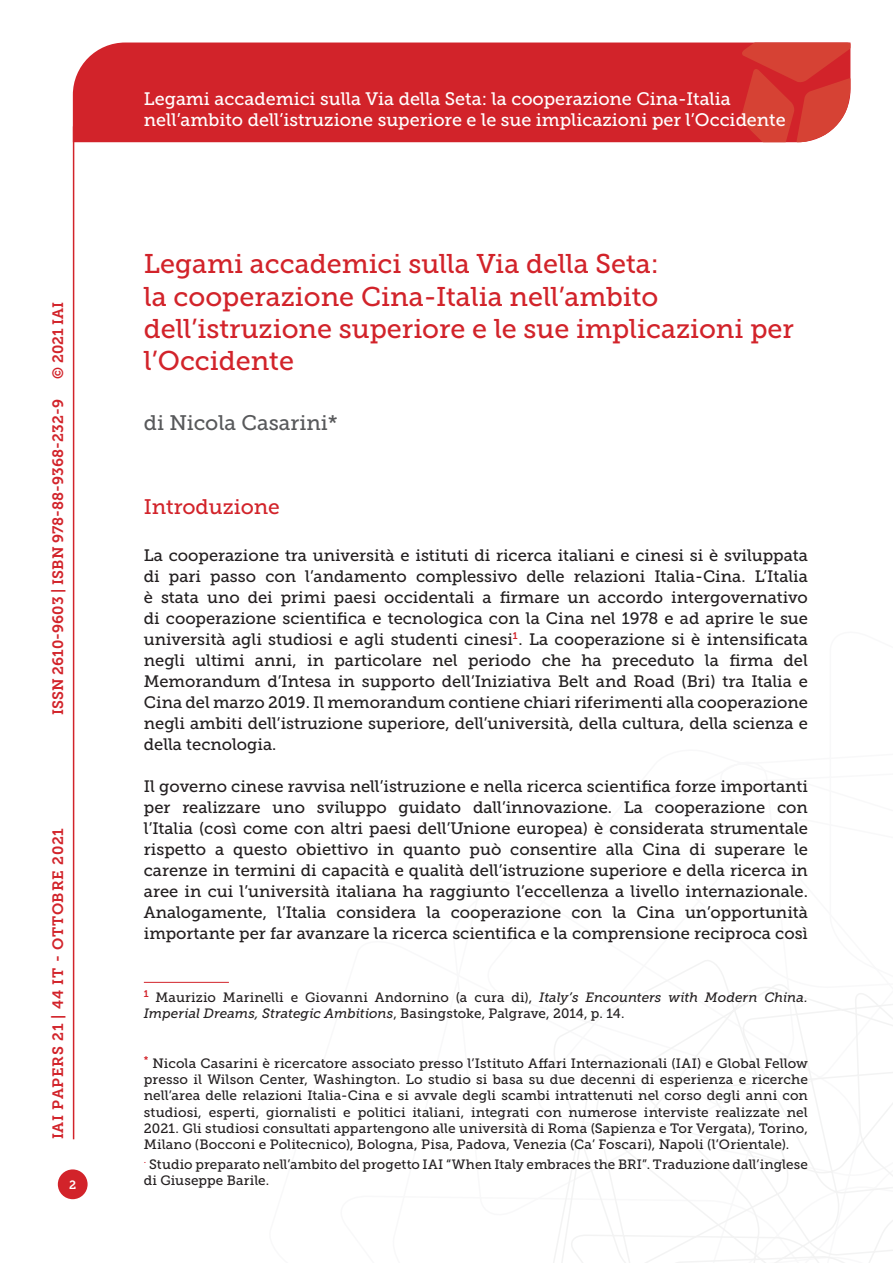
<style>
.page{position:relative;width:893px;height:1263px;background:#fff}
.page>*{position:absolute;margin:0;border:0;box-sizing:border-box;transform-origin:0 0}
.Titolo_prima{font:27px/32.4px "Museo Slab 500";color:#d2232a}
.Autori{font:21px "Museo Slab 500";color:#58595b}
.Titolo_paragrafo{font:21px "Museo Slab 500";letter-spacing:-.005em;color:#d2232a}
.t1{font:18px/21.6px "Museo Slab 500";color:#fff}
.Testo{font:16.5px/21px "Museo Slab 500";color:#231f20;text-align:justify}
.t2{font:15px "Museo Slab 700";color:#d2232a}
.t3{font:15px "Museo Slab 700";letter-spacing:.05em;color:#d2232a}
.Nota{font:13.5px/16.2px "Museo Slab 500";letter-spacing:.005em;color:#231f20}
.t4{font:12px "Museo Slab 700";color:#fff}
.s1{font-style:italic}
</style>
<div class="page">
<svg style="left:553px;top:960px;width:340px;height:303px"></svg>
<div style="left:73px;top:43px;width:668px;height:99px;background:#d2232a"></div>
<svg style="left:741px;top:43px;width:109px;height:99px;background:#d6433b"></svg>
<div style="left:58px;top:1169px;width:30px;height:30px;background:#d2232a;border-radius:50%"></div>
<hr style="left:73px;top:126px;width:1px;height:1013px;background:#d2232a">
<hr style="left:144px;top:982px;width:85px;height:1px;background:#d2232a">
<p class="t2" style="left:50px;top:379px;width:79px;rotate:-90deg">© 2021 IAI</p>
<p class="t2" style="left:49px;top:715px;width:317px;rotate:-90deg">ISSN 2610-9603 | ISBN 978-88-9368-232-9</p>
<p class="t3" style="left:50px;top:1139px;width:313px;rotate:-90deg">IAI PAPERS 21 | 44 IT - OTTOBRE 2021</p>
<p class="t4" style="left:69px;top:1178px;width:9px">2</p>
<p class="t1" style="left:144px;top:88px;width:643px">Legami accademici sulla Via della Seta: la cooperazione Cina-Italia nell’ambito dell’istruzione superiore e le sue implicazioni per l’Occidente</p>
<p class="Titolo_prima" style="left:144px;top:248px;width:652px">Legami accademici sulla Via della Seta:<br>la cooperazione Cina-Italia nell’ambito dell’istruzione superiore e le sue implicazioni per l’Occidente</p>
<p class="Autori" style="left:144px;top:411px;width:196px">di Nicola Casarini*</p>
<p class="Titolo_paragrafo" style="left:144px;top:495px;width:138px">Introduzione</p>
<p class="Testo" style="left:144px;top:544px;width:666px">La cooperazione tra università e istituti di ricerca italiani e cinesi si è sviluppata di pari passo con l’andamento complessivo delle relazioni Italia-Cina. L’Italia è stata uno dei primi paesi occidentali a firmare un accordo intergovernativo di cooperazione scientifica e tecnologica con la Cina nel 1978 e ad aprire le sue università agli studiosi e agli studenti cinesi<sup>1</sup>. La cooperazione si è intensificata negli ultimi anni, in particolare nel periodo che ha preceduto la firma del Memorandum d’Intesa in supporto dell’Iniziativa Belt and Road (Bri) tra Italia e Cina del marzo 2019. Il memorandum contiene chiari riferimenti alla cooperazione negli ambiti dell’istruzione superiore, dell’università, della cultura, della scienza e della tecnologia.</p>
<p class="Testo" style="left:144px;top:775px;width:666px">Il governo cinese ravvisa nell’istruzione e nella ricerca scientifica forze importanti per realizzare uno sviluppo guidato dall’innovazione. La cooperazione con l’Italia (così come con altri paesi dell’Unione europea) è considerata strumentale rispetto a questo obiettivo in quanto può consentire alla Cina di superare le carenze in termini di capacità e qualità dell’istruzione superiore e della ricerca in aree in cui l’università italiana ha raggiunto l’eccellenza a livello internazionale.<br>Analogamente, l’Italia considera la cooperazione con la Cina un’opportunità importante per far avanzare la ricerca scientifica e la comprensione reciproca così</p>
<p class="Nota" style="left:144px;top:989px;width:666px"><sup>1</sup> Maurizio Marinelli e Giovanni Andornino (a cura di), <span class="s1">Italy’s Encounters with Modern China.<br>Imperial Dreams, Strategic Ambitions</span>, Basingstoke, Palgrave, 2014, p. 14.</p>
<p class="Nota" style="left:144px;top:1055px;width:666px;text-align:justify"><sup>*</sup> Nicola Casarini è ricercatore associato presso l’Istituto Affari Internazionali (IAI) e Global Fellow presso il Wilson Center, Washington. Lo studio si basa su due decenni di esperienza e ricerche nell’area delle relazioni Italia-Cina e si avvale degli scambi intrattenuti nel corso degli anni con studiosi, esperti, giornalisti e politici italiani, integrati con numerose interviste realizzate nel 2021. Gli studiosi consultati appartengono alle università di Roma (Sapienza e Tor Vergata), Torino, Milano (Bocconi e Politecnico), Bologna, Pisa, Padova, Venezia (Ca’ Foscari), Napoli (l’Orientale).</p>
<p class="Nota" style="left:144px;top:1156px;width:665px"><sup>.</sup> Studio preparato nell’ambito del progetto IAI “When Italy embraces the BRI”. Traduzione dall’inglese di Giuseppe Barile.</p>
</div>
